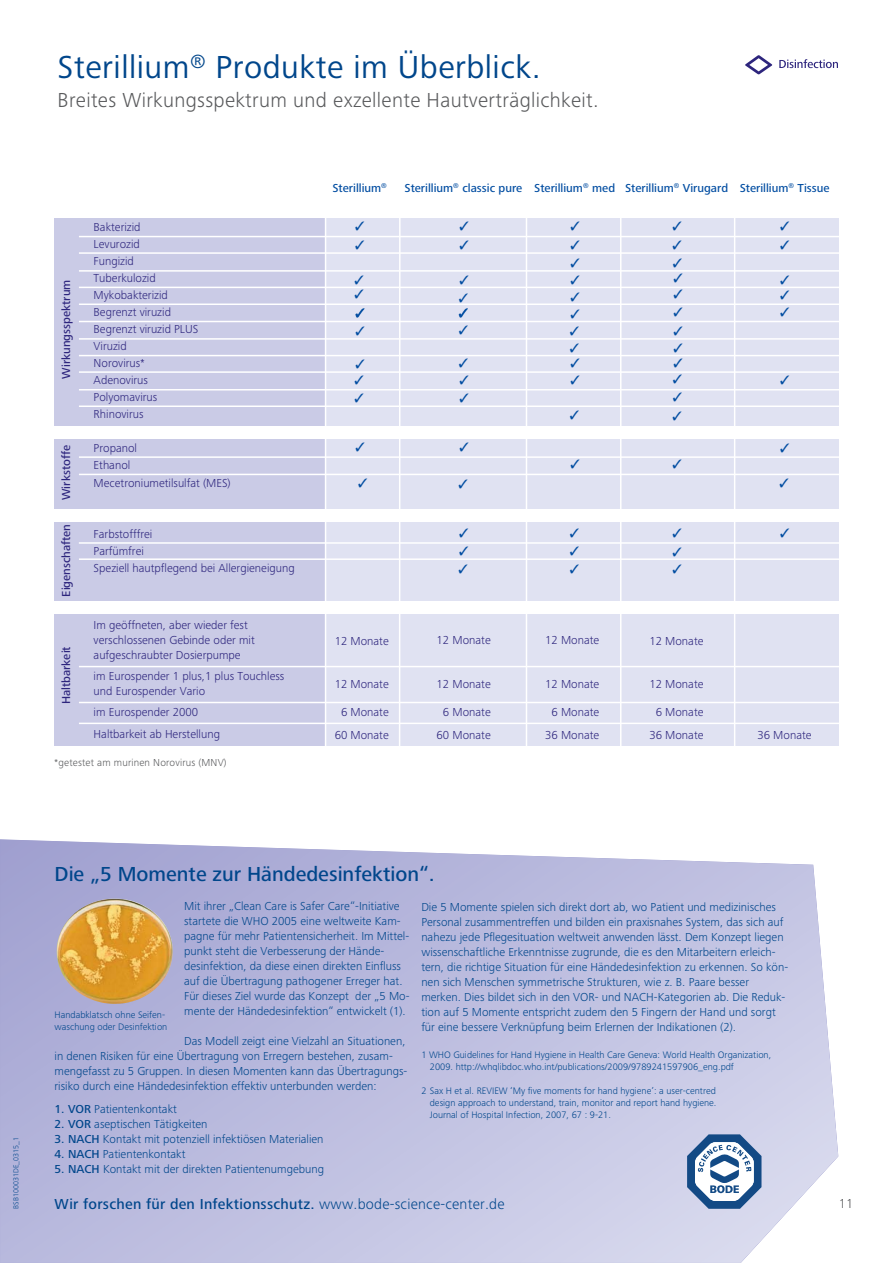
<style>
.page{position:relative;width:893px;height:1263px;background:#fff}
.page>*{position:absolute;margin:0;border:0;box-sizing:border-box;transform-origin:0 0}
.t1{font:33px "Frutiger Next LTW1 G";letter-spacing:.015em;color:#00468b}
.t2{font:300 21px "Frutiger Next LTW1 G";letter-spacing:.015em;color:#58595b}
.t3{font:21px "Frutiger Next Pro Medium+SVWDBL";color:#00468b}
.t4{font:15px "Frutiger Next Pro Medium+SVWDBL";letter-spacing:.015em;color:#00468b}
.t5{font:300 13.5px "Frutiger Next LTW1 G";color:#58595b}
.t6{font:12px/15px "Frutiger Next LTW1 G Light+SQPKIM";color:#00468b}
.t7{font:300 12px/17px "Frutiger Next LTW1 G";color:#2d257d}
.t8{font:500 12px "Frutiger Next LTW1 G";color:#034ea2}
.t9{font:500 12px "Frutiger Next LTW1 G";color:#2d257d}
.t10{font:300 10.5px "Frutiger Next LTW1 G";letter-spacing:.015em;color:#58595b}
.t11{font:9.75px/12px "Frutiger Next LTW1 G Light+SQPKIM";color:#00468b}
.t12{font:7.5px "Frutiger Next LTW1 G Light+SQPKIM";letter-spacing:.005em;color:#00468b}
.s1{font-family:"Frutiger Next LTW1 G Medium+DJZXDE"}
.s2{font-family:"Frutiger Next LTW1 G Light+SQPKIM"}
</style>
<div class="page">
<svg style="left:0;top:839px;width:838px;height:424px"></svg>
<svg style="left:687px;top:1134px;width:74px;height:75px"></svg>
<img style="left:82px;top:898px;width:35px;height:10px">
<svg style="left:745px;top:55px;width:27px;height:19px"></svg>
<svg style="left:779px;top:59px;width:59px;height:9px"></svg>
<div style="left:324px;top:218px;width:515px;height:528px;background:#e0e2f2"></div>
<div style="left:54px;top:218px;width:271px;height:529px;background:#cacbe6"></div>
<hr style="left:79px;top:252px;width:775px;height:2px;background:#fff">
<hr style="left:79px;top:236px;width:775px;height:1px;background:#fff">
<hr style="left:79px;top:270px;width:775px;height:2px;background:#fff">
<hr style="left:79px;top:287px;width:775px;height:1px;background:#fff">
<hr style="left:79px;top:303px;width:775px;height:2px;background:#fff">
<hr style="left:79px;top:321px;width:775px;height:1px;background:#fff">
<hr style="left:79px;top:355px;width:775px;height:1px;background:#fff">
<hr style="left:79px;top:371px;width:775px;height:2px;background:#fff">
<hr style="left:79px;top:338px;width:775px;height:2px;background:#fff">
<hr style="left:79px;top:389px;width:775px;height:1px;background:#fff">
<hr style="left:79px;top:405px;width:775px;height:2px;background:#fff">
<hr style="left:79px;top:474px;width:775px;height:1px;background:#fff">
<hr style="left:79px;top:542px;width:774px;height:2px;background:#fff">
<hr style="left:79px;top:456px;width:775px;height:2px;background:#fff">
<hr style="left:79px;top:558px;width:775px;height:2px;background:#fff">
<hr style="left:79px;top:666px;width:775px;height:1px;background:#fff">
<hr style="left:79px;top:723px;width:775px;height:1px;background:#fff">
<hr style="left:79px;top:702px;width:772px;height:1px;background:#fff">
<hr style="left:325px;top:162px;width:1px;height:599px;background:#fff">
<hr style="left:399px;top:162px;width:2px;height:599px;background:#fff">
<hr style="left:526px;top:161px;width:1px;height:589px;background:#fff">
<hr style="left:734px;top:168px;width:1px;height:588px;background:#fff">
<hr style="left:620px;top:184px;width:1px;height:568px;background:#fff">
<div style="left:32px;top:426px;width:835px;height:13px;background:#fff"></div>
<div style="left:33px;top:509px;width:835px;height:13px;background:#fff"></div>
<div style="left:33px;top:601px;width:835px;height:13px;background:#fff"></div>
<div style="left:34px;top:746px;width:836px;height:13px;background:#fff"></div>
<h1 class="t1" style="left:58px;top:54px;width:485px">Sterillium<sup>®</sup> Produkte im Überblick.</h1>
<h2 class="t2" style="left:58px;top:92px;width:543px">Breites Wirkungsspektrum und exzellente Hautverträglichkeit.</h2>
<p class="t9" style="left:62px;top:379px;width:100px;rotate:-90deg">Wirkungsspektrum</p>
<p class="t9" style="left:62px;top:500px;width:56px;rotate:-90deg">Wirkstoffe</p>
<p class="t9" style="left:62px;top:597px;width:74px;rotate:-90deg">Eigenschaften</p>
<p class="t7" style="left:94px;top:220px;width:106px">Bakterizid<br>Levurozid<br>Fungizid<br>Tuberkulozid<br>Mykobakterizid<br>Begrenzt viruzid<br>Begrenzt viruzid PLUS<br>Viruzid<br>Norovirus*<br>Adenovirus<br>Polyomavirus<br>Rhinovirus</p>
<p class="t7" style="left:94px;top:440px;width:139px;line-height:17.5px">Propanol<br>Ethanol<br>Mecetroniumetilsulfat (MES)</p>
<p class="t7" style="left:94px;top:527px;width:203px">Farbstofffrei<br>Parfümfrei<br>Speziell hautpflegend bei Allergieneigung</p>
<p class="t8" style="left:332px;top:184px;width:56px">Sterillium<sup>®</sup></p>
<p class="t8" style="left:404px;top:184px;width:119px">Sterillium<sup>®</sup> classic pure</p>
<p class="t8" style="left:534px;top:184px;width:82px">Sterillium<sup>®</sup> med</p>
<p class="t8" style="left:625px;top:184px;width:206px">Sterillium<sup>®</sup> Virugard Sterillium<sup>®</sup> Tissue</p>
<p class="t9" style="left:62px;top:704px;width:59px;rotate:-90deg">Haltbarkeit</p>
<p class="t7" style="left:94px;top:618px;width:163px;line-height:15px">Im geöffneten, aber wieder fest verschlossenen Gebinde oder mit aufgeschraubter Dosierpumpe</p>
<p class="t7" style="left:94px;top:669px;width:192px;line-height:15px">im Eurospender 1 plus,1 plus Touchless und Eurospender Vario</p>
<p class="t7" style="left:94px;top:702px;width:128px;line-height:22.5px">im Eurospender 2000<br>Haltbarkeit ab Herstellung</p>
<p class="t10" style="left:54px;top:759px;width:174px">*getestet am murinen Norovirus (MNV)</p>
<p class="t7" style="left:437px;top:633px;width:56px">12 Monate</p>
<p class="t7" style="left:545px;top:633px;width:56px">12 Monate</p>
<p class="t7" style="left:437px;top:676px;width:56px">12 Monate</p>
<p class="t7" style="left:545px;top:676px;width:56px">12 Monate</p>
<p class="t7" style="left:443px;top:705px;width:49px">6 Monate</p>
<p class="t7" style="left:551px;top:705px;width:49px">6 Monate</p>
<p class="t7" style="left:335px;top:633px;width:56px">12 Monate</p>
<p class="t7" style="left:649px;top:633px;width:56px">12 Monate</p>
<p class="t7" style="left:335px;top:676px;width:56px">12 Monate</p>
<p class="t7" style="left:649px;top:676px;width:56px">12 Monate</p>
<p class="t7" style="left:341px;top:705px;width:49px">6 Monate</p>
<p class="t7" style="left:656px;top:705px;width:49px">6 Monate</p>
<p class="t7" style="left:335px;top:728px;width:56px">60 Monate</p>
<p class="t7" style="left:649px;top:728px;width:56px">36 Monate</p>
<p class="t7" style="left:437px;top:727px;width:56px">60 Monate</p>
<p class="t7" style="left:545px;top:727px;width:56px">36 Monate</p>
<p class="t7" style="left:757px;top:727px;width:56px">36 Monate</p>
<p class="t12" style="left:13px;top:1209px;width:73px;rotate:-90deg">BSB100031DE_0315_1</p>
<h2 class="t3" style="left:55px;top:862px;width:382px">Die „5 Momente zur Händedesinfektion“.</h2>
<p class="t6" style="left:184px;top:899px;width:227px">Mit ihrer „Clean Care is Safer Care“-Initiative startete die WHO 2005 eine weltweite Kam&shy;pagne für mehr Patientensicherheit. Im Mittel&shy;punkt steht die Verbesserung der Hände&shy;desinfektion, da diese einen direkten Einfluss auf die Übertragung pathogener Erreger hat.<br>Für dieses Ziel wurde das Konzept der „5 Mo&shy;mente der Händedesinfektion“ entwickelt (1).</p>
<p class="t6" style="left:55px;top:1034px;width:354px;text-indent:130px">Das Modell zeigt eine Vielzahl an Situationen, in denen Risiken für eine Übertragung von Erregern bestehen, zusam&shy;mengefasst zu 5 Gruppen. In diesen Momenten kann das Übertragungs&shy;risiko durch eine Händedesinfektion effektiv unterbunden werden:</p>
<p class="t6" style="left:55px;top:1102px;width:124px"><span class="s1">1. VOR</span> Patientenkontakt</p>
<p class="t6" style="left:55px;top:1117px;width:155px"><span class="s1">2. VOR</span> aseptischen Tätigkeiten</p>
<p class="t6" style="left:55px;top:1132px;width:271px"><span class="s1">3. NACH</span> Kontakt mit potenziell infektiösen Materialien</p>
<p class="t6" style="left:55px;top:1147px;width:132px"><span class="s1">4. NACH</span> Patientenkontakt</p>
<p class="t6" style="left:55px;top:1162px;width:271px"><span class="s1">5. NACH</span> Kontakt mit der direkten Patientenumgebung</p>
<p class="t11" style="left:55px;top:1009px;width:114px">Handabklatsch ohne Seifen&shy;waschung oder Desinfektion</p>
<p class="t6" style="left:421px;top:900px;width:368px">Die 5 Momente spielen sich direkt dort ab, wo Patient und medizinisches Personal zusammentreffen und bilden ein praxisnahes System, das sich auf nahezu jede Pflegesituation weltweit anwenden lässt. Dem Konzept liegen wissenschaftliche Erkenntnisse zugrunde, die es den Mitarbeitern erleich&shy;tern, die richtige Situation für eine Händedesinfektion zu erkennen. So kön&shy;nen sich Menschen symmetrische Strukturen, wie z. B. Paare besser merken. Dies bildet sich in den VOR- und NACH-Kategorien ab. Die Reduk&shy;tion auf 5 Momente entspricht zudem den 5 Fingern der Hand und sorgt für eine bessere Verknüpfung beim Erlernen der Indikationen (2).</p>
<p class="t11" style="left:430px;top:1049px;width:343px;text-indent:-9px">1 WHO Guidelines for Hand Hygiene in Health Care Geneva: World Health Organization,<br>2009. http://whqlibdoc.who.int/publications/2009/9789241597906_eng.pdf</p>
<p class="t11" style="left:430px;top:1085px;width:288px;text-align:justify;text-indent:-9px">2 Sax H et al. REVIEW ‘My five moments for hand hygiene’: a user-centred design approach to understand, train, monitor and report hand hygiene.<br>Journal of Hospital Infection, 2007, 67 : 9-21.</p>
<p class="t4" style="left:55px;top:1195px;width:452px">Wir forschen für den Infektionsschutz. <span class="s2">www.bode-science-center.de</span></p>
<p class="t5" style="left:839px;top:1198px;width:16px">11</p>
</div>
